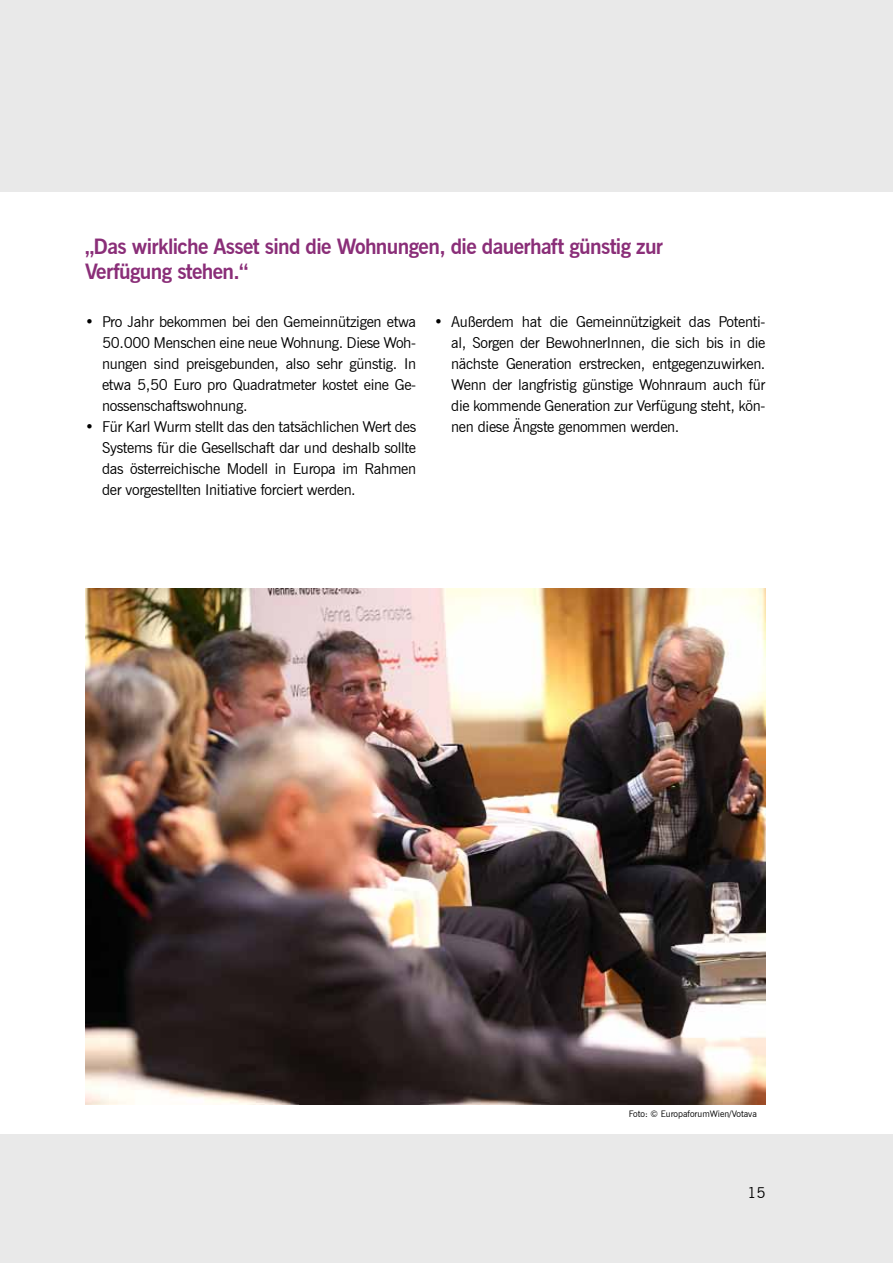
<style>
.page{position:relative;width:893px;height:1263px;background:#fff}
.page>*{position:absolute;margin:0;border:0;box-sizing:border-box;transform-origin:0 0}
.t1{font:700 21px/25.2px "News Gothic BT";letter-spacing:-.03em;color:#8a2e78}
.t2{font:15px/21px "News Gothic BT";letter-spacing:-.02em;color:#000;text-align:justify}
.t3{font:9px "News Gothic BT";color:#000}
</style>
<div class="page">
<div style="left:0;top:0;width:893px;height:191px;background:#e9e9e9"></div>
<div style="left:0;top:1134px;width:893px;height:129px;background:#e9e9e9"></div>
<img style="left:85px;top:589px;width:680px;height:515px">
<h1 class="t1" style="left:85px;top:233px;width:580px">„Das wirkliche Asset sind die Wohnungen, die dauerhaft günstig zur<br>Verfügung stehen.“</h1>
<p class="t2" style="left:102px;top:311px;width:316px;text-indent:-17px">• Pro Jahr bekommen bei den Gemeinnützigen etwa 50.000 Menschen eine neue Wohnung. Diese Woh&shy;nungen sind preisgebunden, also sehr günstig. In etwa 5,50 Euro pro Quadratmeter kostet eine Ge&shy;nossenschaftswohnung.</p>
<p class="t2" style="left:102px;top:416px;width:316px;text-indent:-17px">• Für Karl Wurm stellt das den tatsächlichen Wert des Systems für die Gesellschaft dar und deshalb sollte das österreichische Modell in Europa im Rahmen der vorgestellten Initiative forciert werden.</p>
<p class="t2" style="left:451px;top:311px;width:316px;text-indent:-17px">• Außerdem hat die Gemeinnützigkeit das Potenti&shy;al, Sorgen der BewohnerInnen, die sich bis in die nächste Generation erstrecken, entgegenzuwirken.<br>Wenn der langfristig günstige Wohnraum auch für die kommende Generation zur Verfügung steht, kön&shy;nen diese Ängste genommen werden.</p>
<p class="t3" style="left:629px;top:1108px;width:130px">Foto: © EuropaforumWien/Votava</p>
<p class="t2" style="left:747px;top:1182px;width:20px">15</p>
</div>
